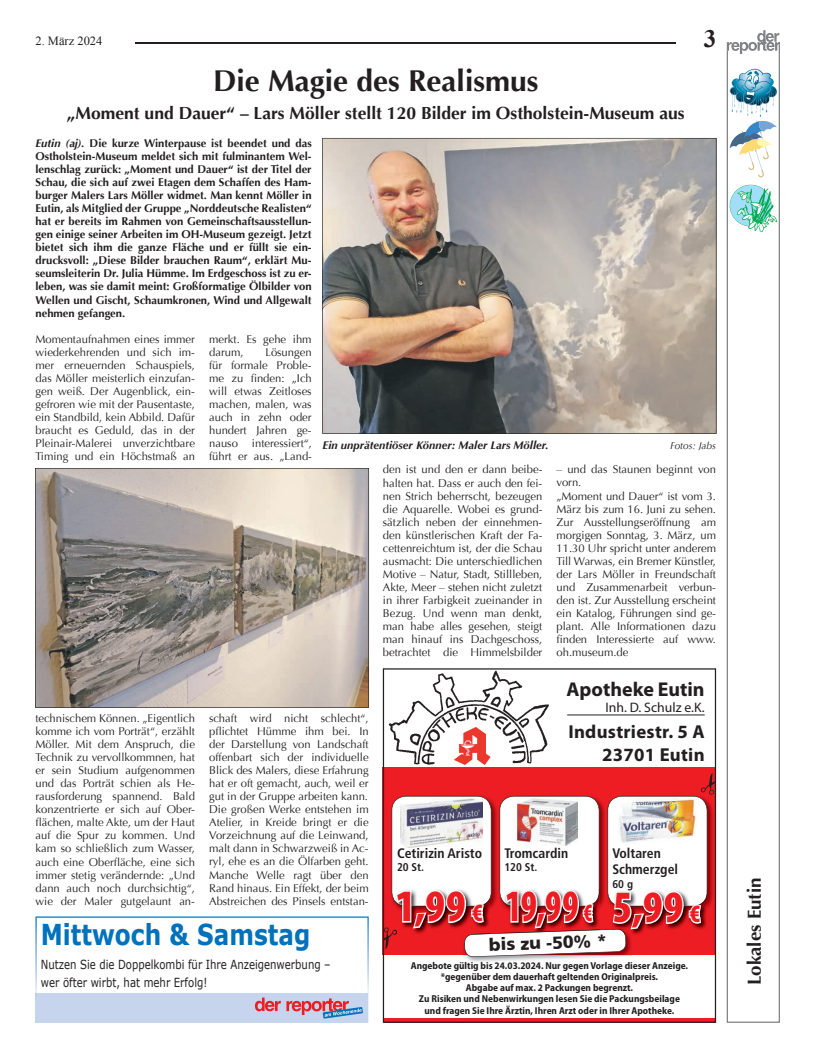
<style>
.page{position:relative;width:819px;height:1053px;background:#fff}
.page>*{position:absolute;margin:0;border:0;box-sizing:border-box;transform-origin:0 0}
.t1{font:900 condensed 45px "Myriad Pro";letter-spacing:.025em;color:#ee1d23}
.t2{font:700 30px "Optima";color:#231f20}
.t3{font:700 28.75px "Verdana";color:#0072bc;scale:.81 1}
.t4{font:700 25px "Times New Roman";color:#231f20}
.t5{font:700 20px "Myriad Pro";color:#231f20}
.t6{font:700 18.75px/22.5px "Myriad Pro";letter-spacing:.015em;color:#231f20;text-align:right}
.t7{font:700 18.75px "Optima";color:#231f20}
.t8{font:700 17.5px "Optima";color:#231f20}
.t9{font:900 17.5px "Frutiger LT Std";color:#231f20}
.t10{font:700 condensed 13.75px/16.5px "Frutiger LT Std";color:#231f20}
.t11{font:13.75px "Myriad Pro";color:#231f20}
.t12{font:12.5px/17.5px "Verdana";color:#231f20;scale:.81 1}
.t13{font:12.5px "Times New Roman";color:#231f20}
.t14{font:11.25px/13px "Optima";color:#231f20;text-align:justify}
.t15{font:700 11.25px/13px "Optima";color:#231f20;text-align:justify}
.t16{font:italic 700 11.25px "Optima";color:#231f20}
.t17{font:700 condensed 11.25px "Frutiger LT Std";color:#231f20}
.t18{font:700 semi-condensed 10px/11.2px "Myriad Pro";color:#231f20;text-align:center}
.t19{font:italic 10px "Optima";color:#231f20}
.s1{font-style:italic}
.s2{font-size:25px}
</style>
<div class="page">
<hr style="left:135px;top:43px;width:540px;height:1px;background:#231f20">
<div style="left:383px;top:1017px;width:332px;height:5px;background:#ee1d23"></div>
<img style="left:385px;top:671px;width:166px;height:101px">
<hr style="left:567px;top:714px;width:137px;height:1px;background:#231f20">
<img style="left:466px;top:957px;width:135px;height:5px">
<svg style="left:383px;top:772px;width:332px;height:185px"></svg>
<img style="left:400px;top:798px;width:82px;height:49px">
<img style="left:518px;top:798px;width:59px;height:47px">
<img style="left:617px;top:798px;width:79px;height:46px">
<img style="left:322px;top:138px;width:394px;height:296px">
<svg style="left:35px;top:468px;width:334px;height:239px;background:#aca39c"></svg>
<svg style="left:35px;top:916px;width:334px;height:106px"></svg>
<svg style="left:35px;top:992px;width:333px;height:30px;background:#c6cae1"></svg>
<svg style="left:726px;top:54px;width:54px;height:968px"></svg>
<svg style="left:726px;top:30px;width:54px;height:24px"></svg>
<svg style="left:729px;top:185px;width:48px;height:47px"></svg>
<svg style="left:729px;top:69px;width:48px;height:108px"></svg>
<p class="t13" style="left:35px;top:32px;width:69px">2. März 2024</p>
<p class="t4" style="left:703px;top:21px;width:14px">3</p>
<p class="t2" style="left:213px;top:64px;width:327px">Die Magie des Realismus</p>
<p class="t8" style="left:67px;top:102px;width:619px">„Moment und Dauer“ – Lars Möller stellt 120 Bilder im Ostholstein-Museum aus</p>
<p class="t15" style="left:35px;top:136px;width:278px"><span class="s1">Eutin (aj).</span> Die kurze Winterpause ist beendet und das Ostholstein-Museum meldet sich mit fulminantem Wel&shy;lenschlag zurück: „Moment und Dauer“ ist der Titel der Schau, die sich auf zwei Etagen dem Schaffen des Ham&shy;burger Malers Lars Möller widmet. Man kennt Möller in Eutin, als Mitglied der Gruppe „Norddeutsche Realisten“ hat er bereits im Rahmen von Gemeinschaftsausstellun&shy;gen einige seiner Arbeiten im OH-Museum gezeigt. Jetzt bietet sich ihm die ganze Fläche und er füllt sie ein&shy;drucksvoll: „Diese Bilder brauchen Raum“, erklärt Mu&shy;seumsleiterin Dr. Julia Hümme. Im Erdgeschoss ist zu er&shy;leben, was sie damit meint: Großformatige Ölbilder von Wellen und Gischt, Schaumkronen, Wind und Allgewalt nehmen gefangen.</p>
<p class="t14" style="left:35px;top:332px;width:161px">Momentaufnahmen eines immer wiederkehrenden und sich im&shy;mer erneuernden Schauspiels, das Möller meisterlich einzufan&shy;gen weiß. Der Augenblick, ein&shy;gefroren wie mit der Pausentaste, ein Standbild, kein Abbild. Dafür braucht es Geduld, das in der Pleinair-Malerei unverzichtbare Timing und ein Höchstmaß an</p>
<p class="t14" style="left:209px;top:332px;width:104px">merkt. Es gehe ihm darum,</p>
<p class="t14" style="left:209px;top:345px;width:104px;text-indent:56px">Lösungen für formale Proble&shy;me zu finden: „Ich will etwas Zeitloses machen, malen, was auch in zehn oder hundert Jahren ge&shy;nauso interessiert“, führt er aus. „Land-</p>
<p class="t16" style="left:322px;top:438px;width:227px">Ein unprätentiöser Könner: Maler Lars Möller.</p>
<p class="t19" style="left:670px;top:439px;width:47px">Fotos: Jabs</p>
<p class="t14" style="left:383px;top:463px;width:161px">den ist und den er dann beibe&shy;halten hat. Dass er auch den fei&shy;nen Strich beherrscht, bezeugen die Aquarelle. Wobei es grund&shy;sätzlich neben der einnehmen&shy;den künstlerischen Kraft der Fa&shy;cettenreichtum ist, der die Schau ausmacht: Die unterschiedlichen Motive – Natur, Stadt, Stillleben, Akte, Meer – stehen nicht zuletzt in ihrer Farbigkeit zueinander in Bezug. Und wenn man denkt, man habe alles gesehen, steigt man hinauf ins Dachgeschoss, betrachtet die Himmelsbilder</p>
<p class="t14" style="left:556px;top:463px;width:161px;text-align:left">– und das Staunen beginnt von vorn.<br>„Moment und Dauer“ ist vom 3.<br>März bis zum 16. Juni zu sehen.<br>Zur Ausstellungseröffnung am morgigen Sonntag, 3. März, um<br>11.30 Uhr spricht unter anderem<br>Till Warwas, ein Bremer Künstler, der Lars Möller in Freundschaft und Zusammenarbeit verbun&shy;den ist. Zur Ausstellung erscheint ein Katalog, Führungen sind ge&shy;plant. Alle Informationen dazu finden Interessierte auf www. oh.museum.de</p>
<p class="t14" style="left:35px;top:711px;width:161px">technischem Können. „Eigentlich komme ich vom Porträt“, erzählt Möller. Mit dem Anspruch, die Technik zu vervollkommnen, hat er sein Studium aufgenommen und das Porträt schien als He&shy;rausforderung spannend. Bald konzentrierte er sich auf Ober&shy;flächen, malte Akte, um der Haut auf die Spur zu kommen. Und kam so schließlich zum Wasser, auch eine Oberfläche, eine sich immer stetig verändernde: „Und dann auch noch durchsichtig“, wie der Maler gutgelaunt an-</p>
<p class="t14" style="left:209px;top:711px;width:161px">schaft wird nicht schlecht“, pflichtet Hümme ihm bei. In der Darstellung von Landschaft offenbart sich der individuelle Blick des Malers, diese Erfahrung hat er oft gemacht, auch, weil er gut in der Gruppe arbeiten kann.<br>Die großen Werke entstehen im Atelier, in Kreide bringt er die Vorzeichnung auf die Leinwand, malt dann in Schwarzweiß in Ac&shy;ryl, ehe es an die Ölfarben geht.<br>Manche Welle ragt über den Rand hinaus. Ein Effekt, der beim Abstreichen des Pinsels entstan-</p>
<p class="t3" style="left:41px;top:915px;width:334px">Mittwoch &amp; Samstag</p>
<p class="t12" style="left:41px;top:955px;width:359px">Nutzen Sie die Doppelkombi für Ihre Anzeigenwerbung – wer öfter wirbt, hat mehr Erfolg!</p>
<p class="t5" style="left:566px;top:677px;width:139px">Apotheke Eutin</p>
<p class="t11" style="left:605px;top:700px;width:101px">Inh. D. Schulz e.K.</p>
<p class="t6" style="left:568px;top:720px;width:138px">Industriestr. 5 A<br>23701 Eutin</p>
<p class="t10" style="left:504px;top:844px;width:65px">Tromcardin</p>
<p class="t17" style="left:504px;top:860px;width:34px">120 St.</p>
<p class="t10" style="left:612px;top:844px;width:67px">Voltaren<br>Schmerzgel</p>
<p class="t17" style="left:612px;top:877px;width:22px">60 g</p>
<p class="t10" style="left:397px;top:844px;width:87px">Cetirizin Aristo</p>
<p class="t17" style="left:397px;top:860px;width:29px">20 St.</p>
<p class="t1" style="left:395px;top:881px;width:198px">1,99 <span class="s2">€</span> 19,99 <span class="s2">€</span></p>
<p class="t18" style="left:411px;top:959px;width:279px">Angebote gültig bis 24.03.2024. Nur gegen Vorlage dieser Anzeige. *gegenüber dem dauerhaft geltenden Originalpreis.<br>Abgabe auf max. 2 Packungen begrenzt.<br>Zu Risiken und Nebenwirkungen lesen Sie die Packungsbeilage und fragen Sie Ihre Ärztin, Ihren Arzt oder in Ihrer Apotheke.</p>
<p class="t1" style="left:613px;top:882px;width:89px">5,99 <span class="s2">€</span></p>
<p class="t9" style="left:488px;top:934px;width:120px;rotate:-2deg">bis zu -50% *</p>
<p class="t7" style="left:743px;top:985px;width:109px;rotate:-90deg">Lokales Eutin</p>
</div>
